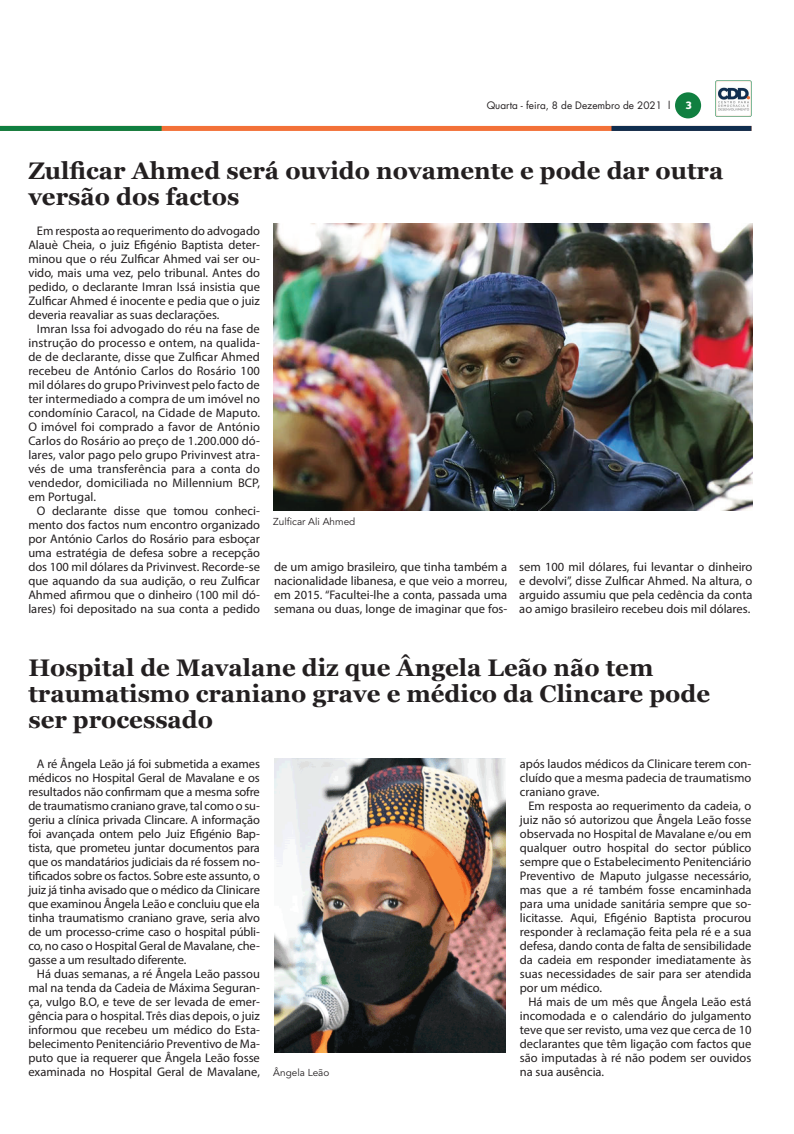
<style>
.page{position:relative;width:794px;height:1134px;background:#fff}
.page>*{position:absolute;margin:0;border:0;box-sizing:border-box;transform-origin:0 0}
.t1{font:700 24px/26px "Georgia";color:#231f20}
.t2{font:12.5px/14px "Myriad Pro";color:#231f20;text-align:justify}
.t3{font:10px "Futura LT";color:#231f20}
.t4{font:10px "Avenir LT Std";color:#231f20}
.t5{font:700 10px "Popular";color:#fff}
</style>
<div class="page">
<div style="left:0;top:126px;width:751px;height:5px;background:#f37138"></div>
<div style="left:0;top:126px;width:162px;height:5px;background:#107f40"></div>
<div style="left:611px;top:126px;width:140px;height:5px;background:#102e4f"></div>
<div style="left:675px;top:92px;width:26px;height:26px;background:#107f40;border-radius:50%"></div>
<img style="left:716px;top:81px;width:35px;height:35px">
<img style="left:273px;top:223px;width:479px;height:288px">
<img style="left:274px;top:758px;width:232px;height:294px">
<p class="t3" style="left:486px;top:99px;width:185px">Quarta - feira, 8 de Dezembro de 2021 l</p>
<p class="t5" style="left:685px;top:98px;width:7px">3</p>
<h1 class="t1" style="left:28px;top:158px;width:696px">Zulficar Ahmed será ouvido novamente e pode dar outra versão dos factos</h1>
<p class="t2" style="left:28px;top:223px;width:233px;text-indent:9px">Em resposta ao requerimento do advogado Alauè Cheia, o juiz Efigénio Baptista deter&shy;minou que o réu Zulficar Ahmed vai ser ou&shy;vido, mais uma vez, pelo tribunal. Antes do pedido, o declarante Imran Issá insistia que Zulficar Ahmed é inocente e pedia que o juiz deveria reavaliar as suas declarações.</p>
<p class="t2" style="left:28px;top:321px;width:233px;text-indent:8px">Imran Issa foi advogado do réu na fase de instrução do processo e ontem, na qualida&shy;de de declarante, disse que Zulficar Ahmed recebeu de António Carlos do Rosário 100 mil dólares do grupo Privinvest pelo facto de ter intermediado a compra de um imóvel no condomínio Caracol, na Cidade de Maputo.<br>O imóvel foi comprado a favor de António Carlos do Rosário ao preço de 1.200.000 dó&shy;lares, valor pago pelo grupo Privinvest atra&shy;vés de uma transferência para a conta do vendedor, domiciliada no Millennium BCP, em Portugal.</p>
<p class="t2" style="left:28px;top:503px;width:233px;text-indent:8px">O declarante disse que tomou conheci&shy;mento dos factos num encontro organizado por António Carlos do Rosário para esboçar uma estratégia de defesa sobre a recepção dos 100 mil dólares da Privinvest. Recorde-se que aquando da sua audição, o reu Zulficar Ahmed afirmou que o dinheiro (100 mil dó&shy;lares) foi depositado na sua conta a pedido</p>
<p class="t4" style="left:273px;top:516px;width:84px">Zulficar Ali Ahmed</p>
<p class="t2" style="left:274px;top:559px;width:235px">de um amigo brasileiro, que tinha também a nacionalidade libanesa, e que veio a morreu, em 2015. “Facultei-lhe a conta, passada uma semana ou duas, longe de imaginar que fos-</p>
<p class="t2" style="left:519px;top:559px;width:235px">sem 100 mil dólares, fui levantar o dinheiro e devolvi”, disse Zulficar Ahmed. Na altura, o arguido assumiu que pela cedência da conta ao amigo brasileiro recebeu dois mil dólares.</p>
<h1 class="t1" style="left:28px;top:655px;width:683px">Hospital de Mavalane diz que Ângela Leão não tem traumatismo craniano grave e médico da Clincare pode ser processado</h1>
<p class="t2" style="left:28px;top:756px;width:233px;text-indent:9px">A ré Ângela Leão já foi submetida a exames médicos no Hospital Geral de Mavalane e os resultados não confirmam que a mesma sofre de traumatismo craniano grave, tal como o su&shy;geriu a clínica privada Clincare. A informação foi avançada ontem pelo Juiz Efigénio Bap&shy;tista, que prometeu juntar documentos para que os mandatários judiciais da ré fossem no&shy;tificados sobre os factos. Sobre este assunto, o juiz já tinha avisado que o médico da Clinicare que examinou Ângela Leão e concluiu que ela tinha traumatismo craniano grave, seria alvo de um processo-crime caso o hospital públi&shy;co, no caso o Hospital Geral de Mavalane, che&shy;gasse a um resultado diferente.</p>
<p class="t2" style="left:28px;top:966px;width:233px;text-indent:8px">Há duas semanas, a ré Ângela Leão passou mal na tenda da Cadeia de Máxima Seguran&shy;ça, vulgo B.O, e teve de ser levada de emer&shy;gência para o hospital. Três dias depois, o juiz informou que recebeu um médico do Esta&shy;belecimento Penitenciário Preventivo de Ma&shy;puto que ia requerer que Ângela Leão fosse examinada no Hospital Geral de Mavalane,</p>
<p class="t2" style="left:520px;top:756px;width:233px">após laudos médicos da Clinicare terem con&shy;cluído que a mesma padecia de traumatismo craniano grave.</p>
<p class="t2" style="left:520px;top:798px;width:233px;text-indent:8px">Em resposta ao requerimento da cadeia, o juiz não só autorizou que Ângela Leão fosse observada no Hospital de Mavalane e/ou em qualquer outro hospital do sector público sempre que o Estabelecimento Penitenciário Preventivo de Maputo julgasse necessário, mas que a ré também fosse encaminhada para uma unidade sanitária sempre que so&shy;licitasse. Aqui, Efigénio Baptista procurou responder à reclamação feita pela ré e a sua defesa, dando conta de falta de sensibilidade da cadeia em responder imediatamente às suas necessidades de sair para ser atendida por um médico.</p>
<p class="t2" style="left:520px;top:994px;width:233px;text-indent:8px">Há mais de um mês que Ângela Leão está incomodada e o calendário do julgamento teve que ser revisto, uma vez que cerca de 10 declarantes que têm ligação com factos que são imputadas à ré não podem ser ouvidos</p>
<p class="t4" style="left:273px;top:1067px;width:58px">Ângela Leão</p>
<p class="t2" style="left:520px;top:1064px;width:86px">na sua ausência.</p>
</div>
